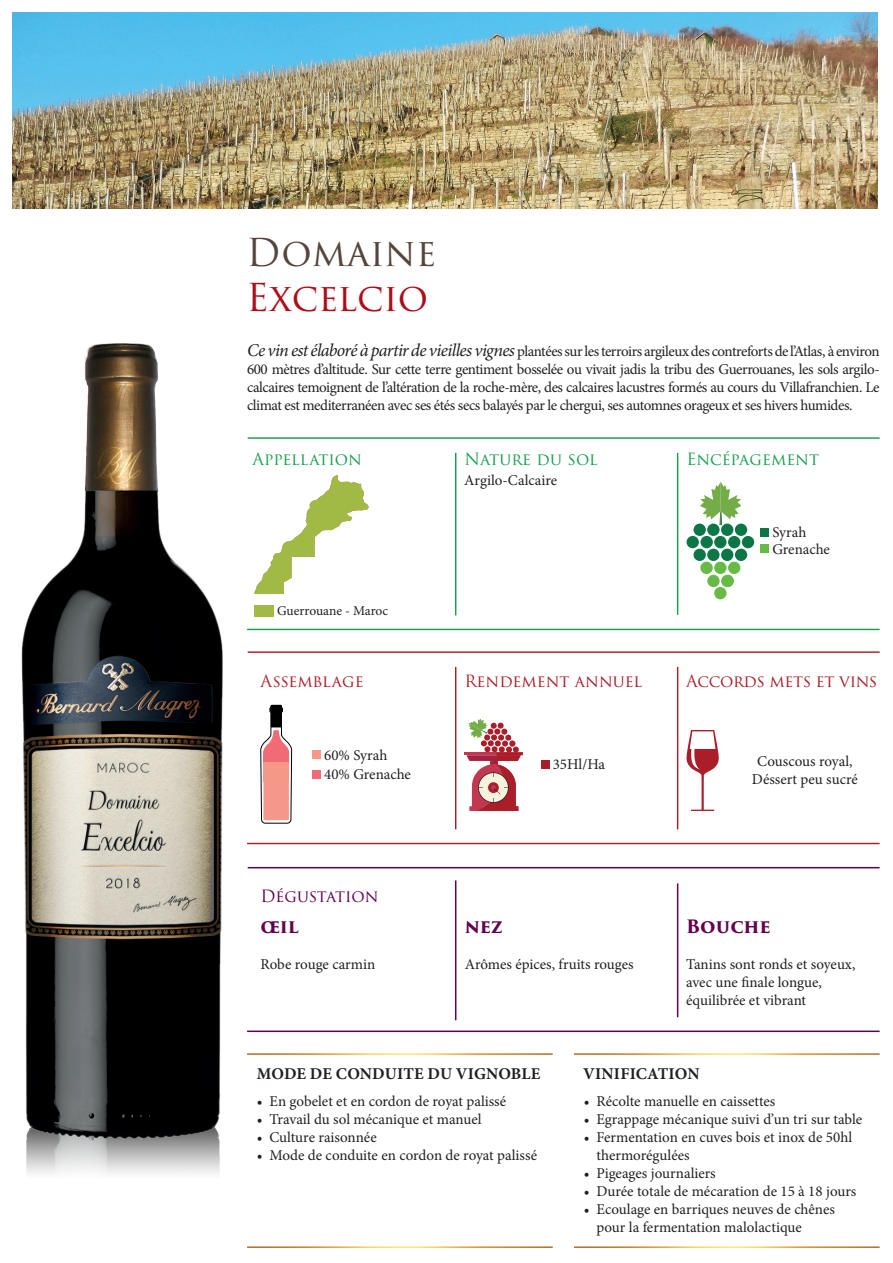
<style>
.page{position:relative;width:893px;height:1263px;background:#fff}
.page>*{position:absolute;margin:0;border:0;box-sizing:border-box;transform-origin:0 0}
.t1{font:37.5px "Trajan Pro 3";letter-spacing:-.01em;color:#ae0c19}
.t2{font:37.5px "Trajan Pro 3";color:#56453d}
.t3{font:700 18px "Trajan Pro 3";letter-spacing:-.005em;color:#61004e}
.t4{font:16.5px "Trajan Pro 3";letter-spacing:-.015em;color:#aa1e2a}
.t5{font:700 16.5px "Minion Pro";letter-spacing:.01em;color:#231f20}
.t6{font:16.5px "Trajan Pro 3";color:#169f4e}
.t7{font:16.5px "Trajan Pro 3";letter-spacing:-.005em;color:#61004e}
.t8{font:15px/18px "Minion Pro";color:#231f20}
.t9{font:13.5px "Minion Pro";letter-spacing:-.01em;color:#231f20}
.s1{font-style:italic;font-size:18px}
</style>
<div class="page">
<img style="left:21px;top:343px;width:202px;height:831px">
<hr style="left:677px;top:453px;width:1px;height:162px;background:#169f4e">
<hr style="left:455px;top:453px;width:1px;height:162px;background:#169f4e">
<hr style="left:248px;top:437px;width:632px;height:2px;background:#169f4e">
<hr style="left:247px;top:629px;width:633px;height:1px;background:#169f4e">
<hr style="left:248px;top:651px;width:632px;height:2px;background:#aa1e2a">
<hr style="left:247px;top:843px;width:633px;height:1px;background:#aa1e2a">
<hr style="left:455px;top:667px;width:1px;height:162px;background:#aa1e2a">
<hr style="left:677px;top:667px;width:1px;height:162px;background:#aa1e2a">
<hr style="left:464px;top:753px;width:59px;height:2px;background:#c13850">
<svg style="left:466px;top:718px;width:57px;height:93px"></svg>
<div style="left:541px;top:760px;width:9px;height:8px;background:#aa1e2a"></div>
<svg style="left:686px;top:730px;width:33px;height:81px"></svg>
<hr style="left:248px;top:867px;width:632px;height:1px;background:#61004e">
<hr style="left:247px;top:1030px;width:633px;height:2px;background:#61004e">
<hr style="left:455px;top:880px;width:1px;height:140px;background:#61004e">
<hr style="left:677px;top:883px;width:1px;height:134px;background:#61004e">
<div style="left:312px;top:750px;width:9px;height:9px;background:#f59888"></div>
<div style="left:312px;top:770px;width:9px;height:8px;background:#f16b77"></div>
<img style="left:13px;top:13px;width:865px;height:195px">
<div style="left:254px;top:605px;width:20px;height:12px;background:#a1b945"></div>
<div style="left:761px;top:528px;width:8px;height:8px;background:#0b7747"></div>
<div style="left:761px;top:544px;width:8px;height:9px;background:#67ba45"></div>
<div style="left:686px;top:536px;width:13px;height:12px;background:#0b7747;border-radius:50%"></div>
<div style="left:700px;top:536px;width:13px;height:12px;background:#0b7747;border-radius:50%"></div>
<div style="left:693px;top:549px;width:13px;height:12px;background:#0b7747;border-radius:50%"></div>
<div style="left:693px;top:524px;width:13px;height:12px;background:#0b7747;border-radius:50%"></div>
<div style="left:700px;top:562px;width:13px;height:12px;background:#67ba45;border-radius:50%"></div>
<div style="left:714px;top:536px;width:12px;height:12px;background:#0b7747;border-radius:50%"></div>
<div style="left:728px;top:536px;width:12px;height:12px;background:#0b7747;border-radius:50%"></div>
<div style="left:742px;top:536px;width:12px;height:12px;background:#0b7747;border-radius:50%"></div>
<div style="left:707px;top:549px;width:12px;height:12px;background:#0b7747;border-radius:50%"></div>
<div style="left:721px;top:549px;width:12px;height:12px;background:#0b7747;border-radius:50%"></div>
<div style="left:735px;top:549px;width:12px;height:12px;background:#0b7747;border-radius:50%"></div>
<div style="left:707px;top:524px;width:12px;height:12px;background:#0b7747;border-radius:50%"></div>
<div style="left:721px;top:524px;width:12px;height:12px;background:#0b7747;border-radius:50%"></div>
<div style="left:735px;top:524px;width:12px;height:12px;background:#0b7747;border-radius:50%"></div>
<div style="left:714px;top:562px;width:12px;height:12px;background:#67ba45;border-radius:50%"></div>
<div style="left:728px;top:562px;width:12px;height:12px;background:#67ba45;border-radius:50%"></div>
<div style="left:707px;top:575px;width:13px;height:12px;background:#67ba45;border-radius:50%"></div>
<div style="left:721px;top:575px;width:12px;height:12px;background:#67ba45;border-radius:50%"></div>
<div style="left:714px;top:587px;width:12px;height:12px;background:#67ba45;border-radius:50%"></div>
<svg style="left:700px;top:482px;width:41px;height:43px"></svg>
<svg style="left:729px;top:575px;width:5px;height:12px"></svg>
<svg style="left:261px;top:704px;width:31px;height:120px"></svg>
<div style="left:263px;top:758px;width:26px;height:23px;background:#f59888"></div>
<div style="left:263px;top:756px;width:26px;height:6px;background:#f16b77"></div>
<svg style="left:254px;top:475px;width:115px;height:119px"></svg>
<h1 class="t2" style="left:246px;top:227px;width:192px">Domaine</h1>
<h1 class="t1" style="left:246px;top:272px;width:184px">Excelcio</h1>
<p class="t8" style="left:247px;top:343px;width:634px;text-align:justify"><span class="s1">Ce vin est élaboré à partir de vieilles vignes</span> plantées sur les terroirs argileux des contreforts de l’Atlas, à environ 600 mètres d’altitude. Sur cette terre gentiment bosselée ou vivait jadis la tribu des Guerrouanes, les sols argilo&shy;calcaires temoignent de l’altération de la roche-mère, des calcaires lacustres formés au cours du Villafranchien. Le climat est mediterranéen avec ses étés secs balayés par le chergui, ses automnes orageux et ses hivers humides.</p>
<p class="t6" style="left:252px;top:447px;width:111px">Appellation</p>
<p class="t9" style="left:277px;top:602px;width:113px">Guerrouane - Maroc</p>
<p class="t6" style="left:464px;top:447px;width:135px">Nature du sol</p>
<p class="t6" style="left:686px;top:447px;width:134px">Encépagement</p>
<p class="t8" style="left:464px;top:471px;width:94px">Argilo-Calcaire</p>
<p class="t8" style="left:772px;top:524px;width:59px;line-height:16.8px">Syrah<br>Grenache</p>
<p class="t4" style="left:260px;top:669px;width:105px">Assemblage</p>
<p class="t4" style="left:464px;top:669px;width:179px">Rendement annuel</p>
<p class="t4" style="left:686px;top:669px;width:192px">Accords mets et vins</p>
<p class="t8" style="left:324px;top:746px;width:88px;line-height:18.5px">60% Syrah<br>40% Grenache</p>
<p class="t8" style="left:553px;top:755px;width:54px">35Hl/Ha</p>
<p class="t8" style="left:752px;top:752px;width:107px;text-align:center">Couscous royal,<br>Déssert peu sucré</p>
<p class="t7" style="left:260px;top:885px;width:120px">Dégustation</p>
<p class="t3" style="left:260px;top:913px;width:40px">œil</p>
<p class="t3" style="left:465px;top:913px;width:39px">nez</p>
<p class="t3" style="left:686px;top:913px;width:86px">Bouche</p>
<p class="t8" style="left:260px;top:956px;width:116px">Robe rouge carmin</p>
<p class="t8" style="left:465px;top:956px;width:170px">Arômes épices, fruits rouges</p>
<p class="t8" style="left:686px;top:956px;width:171px">Tanins sont ronds et soyeux, avec une finale longue, équilibrée et vibrant</p>
<p class="t5" style="left:257px;top:1062px;width:285px">MODE DE CONDUITE DU VIGNOBLE</p>
<p class="t8" style="left:257px;top:1092px;width:251px">• En gobelet et en cordon de royat palissé</p>
<p class="t8" style="left:257px;top:1110px;width:226px">• Travail du sol mécanique et manuel</p>
<p class="t8" style="left:257px;top:1128px;width:121px">• Culture raisonnée</p>
<p class="t8" style="left:257px;top:1146px;width:282px">• Mode de conduite en cordon de royat palissé</p>
<p class="t5" style="left:583px;top:1062px;width:118px">VINIFICATION</p>
<p class="t8" style="left:584px;top:1092px;width:193px">• Récolte manuelle en caissettes</p>
<p class="t8" style="left:584px;top:1110px;width:280px">• Egrappage mécanique suivi d’un tri sur table</p>
<p class="t8" style="left:596px;top:1128px;width:257px;text-indent:-13px">• Fermentation en cuves bois et inox de 50hl thermorégulées</p>
<p class="t8" style="left:584px;top:1164px;width:134px">• Pigeages journaliers</p>
<p class="t8" style="left:584px;top:1182px;width:274px">• Durée totale de mécaration de 15 à 18 jours</p>
<p class="t8" style="left:596px;top:1200px;width:240px;text-indent:-13px">• Ecoulage en barriques neuves de chênes pour la fermentation malolactique</p>
</div>
